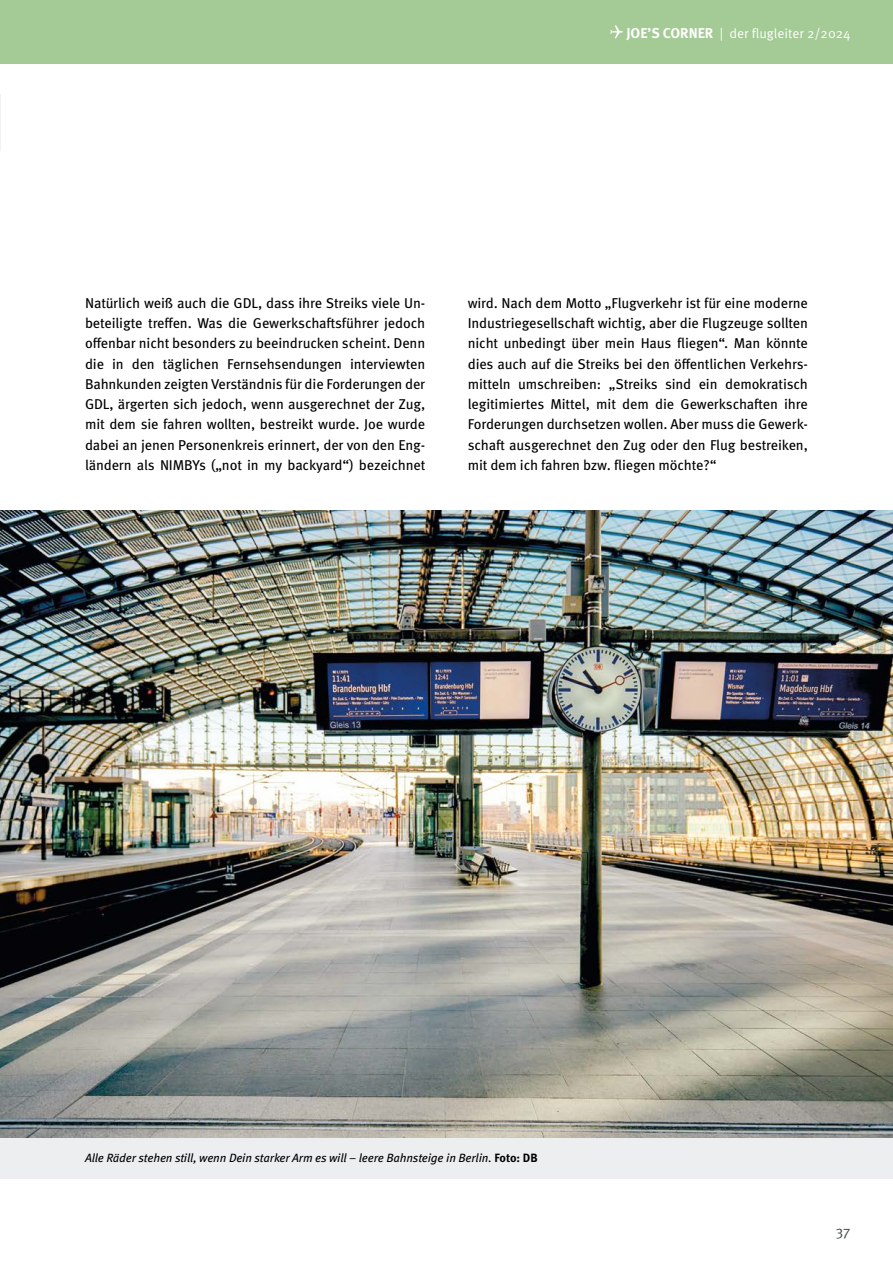
<style>
.page{position:relative;width:893px;height:1263px;background:#fff}
.page>*{position:absolute;margin:0;border:0;box-sizing:border-box;transform-origin:0 0}
.t1{font:14.25px/20.2px "Meta Pro";letter-spacing:-.01em;color:#000;text-align:justify}
.t2{font:14.25px "Meta Pro Norm";color:#3d4548}
.t3{font:13.5px "Meta Pro Norm";color:#fff}
.t4{font:italic 12px "Meta Pro";letter-spacing:-.01em;color:#000}
.s1{font-family:"Meta Pro";font-weight:700;font-size:14.25px}
.s2{font-weight:700;font-style:normal}
</style>
<div class="page">
<div style="left:0;top:0;width:893px;height:64px;background:#a4ca95"></div>
<svg style="left:610px;top:25px;width:13px;height:13px"></svg>
<svg style="left:0;top:94px;width:1px;height:57px"></svg>
<img style="left:0;top:510px;width:893px;height:628px">
<div style="left:0;top:1138px;width:893px;height:41px;background:#eceeef"></div>
<p class="t3" style="left:626px;top:23px;width:226px"><span class="s1">JOE’S CORNER</span> | der flugleiter 2/2024</p>
<p class="t1" style="left:85px;top:292px;width:342px">Natürlich weiß auch die GDL, dass ihre Streiks viele Un&shy;beteiligte treffen. Was die Gewerkschaftsführer jedoch offenbar nicht besonders zu beeindrucken scheint. Denn die in den täglichen Fernsehsendungen interviewten Bahnkunden zeigten Verständnis für die Forderungen der GDL, ärgerten sich jedoch, wenn ausgerechnet der Zug, mit dem sie fahren wollten, bestreikt wurde. Joe wurde dabei an jenen Personenkreis erinnert, der von den Eng&shy;ländern als NIMBYs („not in my backyard“) bezeichnet</p>
<p class="t1" style="left:468px;top:292px;width:342px">wird. Nach dem Motto „Flugverkehr ist für eine moderne Industriegesellschaft wichtig, aber die Flugzeuge sollten nicht unbedingt über mein Haus fliegen“. Man könnte dies auch auf die Streiks bei den öffentlichen Verkehrs&shy;mitteln umschreiben: „Streiks sind ein demokratisch legitimiertes Mittel, mit dem die Gewerkschaften ihre Forderungen durchsetzen wollen. Aber muss die Gewerk&shy;schaft ausgerechnet den Zug oder den Flug bestreiken, mit dem ich fahren bzw. fliegen möchte?“</p>
<p class="t4" style="left:85px;top:1149px;width:454px">Alle Räder stehen still, wenn Dein starker Arm es will – leere Bahnsteige in Berlin. <span class="s2">Foto: DB</span></p>
<p class="t2" style="left:836px;top:1221px;width:16px">37</p>
</div>
